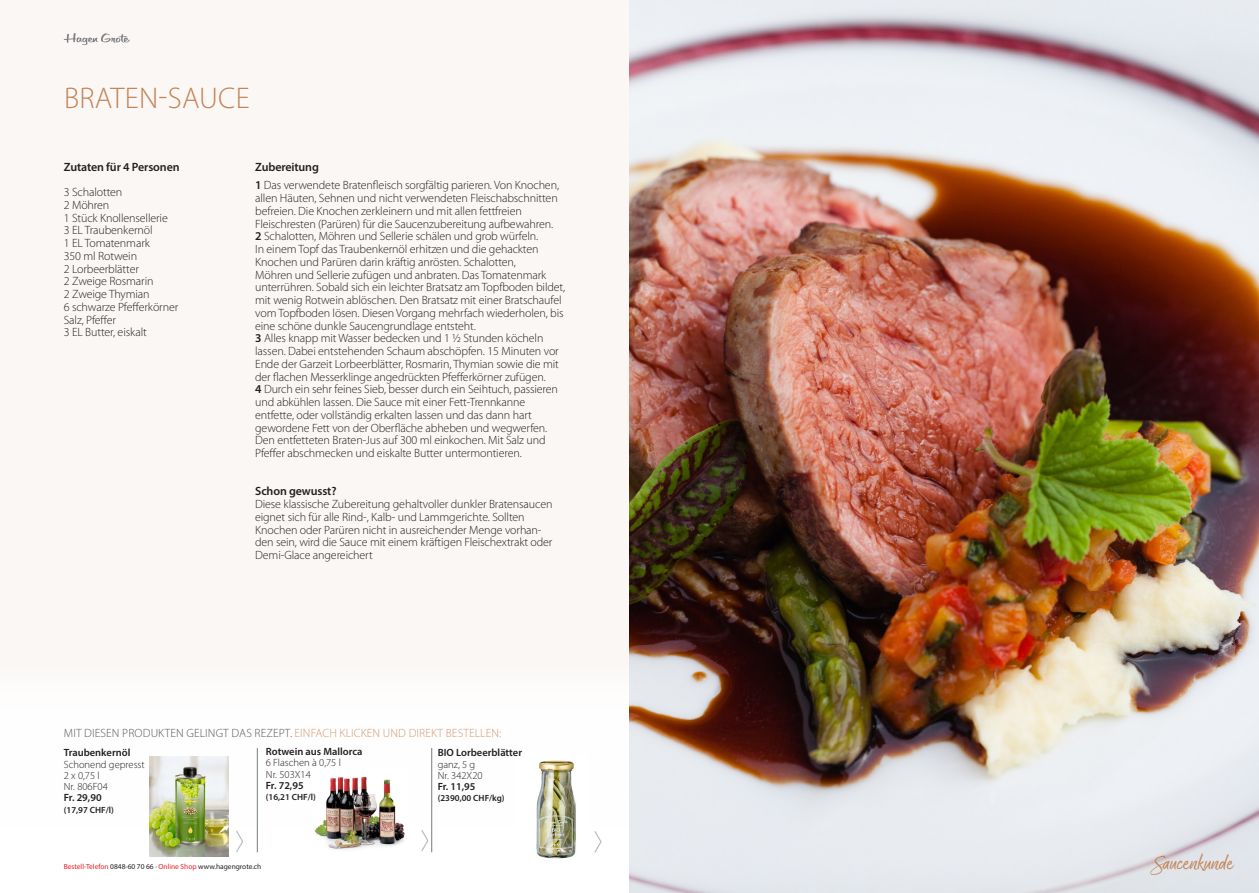
<style>
.page{position:relative;width:1259px;height:893px;background:#fff}
.page>*{position:absolute;margin:0;border:0;box-sizing:border-box;transform-origin:0 0}
.t1{font:300 30px "Myriad Pro";letter-spacing:.01em;color:#c28457}
.t2{font:22.5px "Good Karma";letter-spacing:-.01em;color:#c28457}
.Copy{font:300 12px/12.8px "Myriad Pro";letter-spacing:-.01em;color:#231f20}
.t3{font:300 12px "Myriad Pro";letter-spacing:.01em;color:#57585a}
.Copy-2{font:600 12px "Myriad Pro";letter-spacing:-.01em;color:#231f20}
.t4{font:600 10.5px "Myriad Pro";color:#231f20}
.t5{font:300 10.5px/11.2px "Myriad Pro";color:#231f20}
.t6{font:600 9px "Myriad Pro";color:#231f20}
.t7{font:7.35px "Myriad Pro";color:#231f20}
.s1{font-weight:600}
.s2{color:#cf9870}
.s3{color:#ee1d23}
</style>
<div class="page">
<div style="left:0;top:0;width:887px;height:893px;background:#fbf7f5"></div>
<div style="left:0;top:663px;width:1259px;height:230px;background:#fff"></div>
<img style="left:629px;top:0;width:630px;height:893px">
<hr style="left:257px;top:748px;width:1px;height:104px;background:#717d83">
<hr style="left:431px;top:748px;width:1px;height:104px;background:#717d83">
<svg style="left:236px;top:831px;width:8px;height:21px"></svg>
<img style="left:150px;top:757px;width:79px;height:100px">
<svg style="left:594px;top:831px;width:8px;height:22px"></svg>
<svg style="left:421px;top:830px;width:8px;height:21px"></svg>
<img style="left:314px;top:776px;width:91px;height:74px">
<img style="left:536px;top:760px;width:40px;height:99px">
<svg style="left:64px;top:33px;width:66px;height:12px"></svg>
<p class="t1" style="left:64px;top:80px;width:187px">BRATEN-SAUCE</p>
<p class="Copy-2" style="left:64px;top:159px;width:117px">Zutaten für 4 Personen</p>
<p class="Copy" style="left:64px;top:186px;width:60px">3 Schalotten</p>
<p class="Copy" style="left:64px;top:198px;width:47px">2 Möhren</p>
<p class="Copy" style="left:64px;top:211px;width:106px">1 Stück Knollensellerie</p>
<p class="Copy" style="left:64px;top:224px;width:90px">3 EL Traubenkernöl</p>
<p class="Copy" style="left:64px;top:237px;width:88px">1 EL Tomatenmark</p>
<p class="Copy" style="left:64px;top:249px;width:75px">350 ml Rotwein</p>
<p class="Copy" style="left:64px;top:262px;width:77px">2 Lorbeerblätter</p>
<p class="Copy" style="left:64px;top:275px;width:91px">2 Zweige Rosmarin</p>
<p class="Copy" style="left:64px;top:288px;width:87px">2 Zweige Thymian</p>
<p class="Copy" style="left:64px;top:300px;width:116px">6 schwarze Pfefferkörner</p>
<p class="Copy" style="left:64px;top:313px;width:54px">Salz, Pfeffer</p>
<p class="Copy" style="left:64px;top:326px;width:85px">3 EL Butter, eiskalt</p>
<p class="Copy-2" style="left:255px;top:159px;width:65px">Zubereitung</p>
<p class="Copy" style="left:255px;top:179px;width:311px"><span class="s1">1</span> Das verwendete Bratenfleisch sorgfältig parieren. Von Knochen, allen Häuten, Sehnen und nicht verwendeten Fleischabschnitten befreien. Die Knochen zerkleinern und mit allen fettfreien Fleischresten (Parüren) für die Saucenzubereitung aufbewahren.<br><span class="s1">2</span> Schalotten, Möhren und Sellerie schälen und grob würfeln.<br>In einem Topf das Traubenkernöl erhitzen und die gehackten Knochen und Parüren darin kräftig anrösten. Schalotten,<br>Möhren und Sellerie zufügen und anbraten. Das Tomatenmark unterrühren. Sobald sich ein leichter Bratsatz am Topfboden bildet, mit wenig Rotwein ablöschen. Den Bratsatz mit einer Bratschaufel vom Topfboden lösen. Diesen Vorgang mehrfach wiederholen, bis eine schöne dunkle Saucengrundlage entsteht.<br><span class="s1">3</span> Alles knapp mit Wasser bedecken und 1 ½ Stunden köcheln lassen. Dabei entstehenden Schaum abschöpfen. 15 Minuten vor Ende der Garzeit Lorbeerblätter, Rosmarin, Thymian sowie die mit der flachen Messerklinge angedrückten Pfefferkörner zufügen.</p>
<p class="Copy" style="left:255px;top:383px;width:304px"><span class="s1">4</span> Durch ein sehr feines Sieb, besser durch ein Seihtuch, passieren und abkühlen lassen. Die Sauce mit einer Fett-Trennkanne entfette, oder vollständig erkalten lassen und das dann hart gewordene Fett von der Oberfläche abheben und wegwerfen.<br>Den entfetteten Braten-Jus auf 300 ml einkochen. Mit Salz und Pfeffer abschmecken und eiskalte Butter untermontieren.</p>
<p class="Copy" style="left:255px;top:485px;width:299px"><span class="s1">Schon gewusst?<br></span>Diese klassische Zubereitung gehaltvoller dunkler Bratensaucen eignet sich für alle Rind-, Kalb- und Lammgerichte. Sollten Knochen oder Parüren nicht in ausreichender Menge vorhan&shy;den sein, wird die Sauce mit einem kräftigen Fleischextrakt oder Demi-Glace angereichert</p>
<p class="t3" style="left:64px;top:726px;width:439px">MIT DIESEN PRODUKTEN GELINGT DAS REZEPT. <span class="s2">EINFACH KLICKEN UND DIREKT BESTELLEN:</span></p>
<p class="t4" style="left:64px;top:746px;width:68px">Traubenkernöl</p>
<p class="t5" style="left:64px;top:758px;width:82px">Schonend gepresst<br>2 x 0,75 l</p>
<p class="t5" style="left:64px;top:781px;width:46px">Nr. 806F04</p>
<p class="t4" style="left:64px;top:791px;width:39px">Fr. 29,90</p>
<p class="t6" style="left:64px;top:804px;width:51px">(17,97 CHF/l)</p>
<p class="t4" style="left:266px;top:745px;width:98px">Rotwein aus Mallorca</p>
<p class="t5" style="left:266px;top:757px;width:77px">6 Flaschen à 0,75 l</p>
<p class="t5" style="left:266px;top:768px;width:46px">Nr. 503X14</p>
<p class="t4" style="left:266px;top:779px;width:39px">Fr. 72,95</p>
<p class="t6" style="left:266px;top:791px;width:51px">(16,21 CHF/l)</p>
<p class="t4" style="left:438px;top:746px;width:86px">BIO Lorbeerblätter</p>
<p class="t5" style="left:438px;top:758px;width:39px">ganz, 5 g</p>
<p class="t5" style="left:438px;top:770px;width:46px">Nr. 342X20</p>
<p class="t4" style="left:438px;top:780px;width:39px">Fr. 11,95</p>
<p class="t6" style="left:438px;top:792px;width:68px">(2390,00 CHF/kg)</p>
<p class="t7" style="left:64px;top:862px;width:199px"><span class="s3">Bestell-Telefon</span> 0848-60 70 66 · <span class="s3">Online Shop</span> www.hagengrote.ch</p>
<h2 class="t2" style="left:1154px;top:850px;width:80px">Saucenkunde</h2>
</div>
